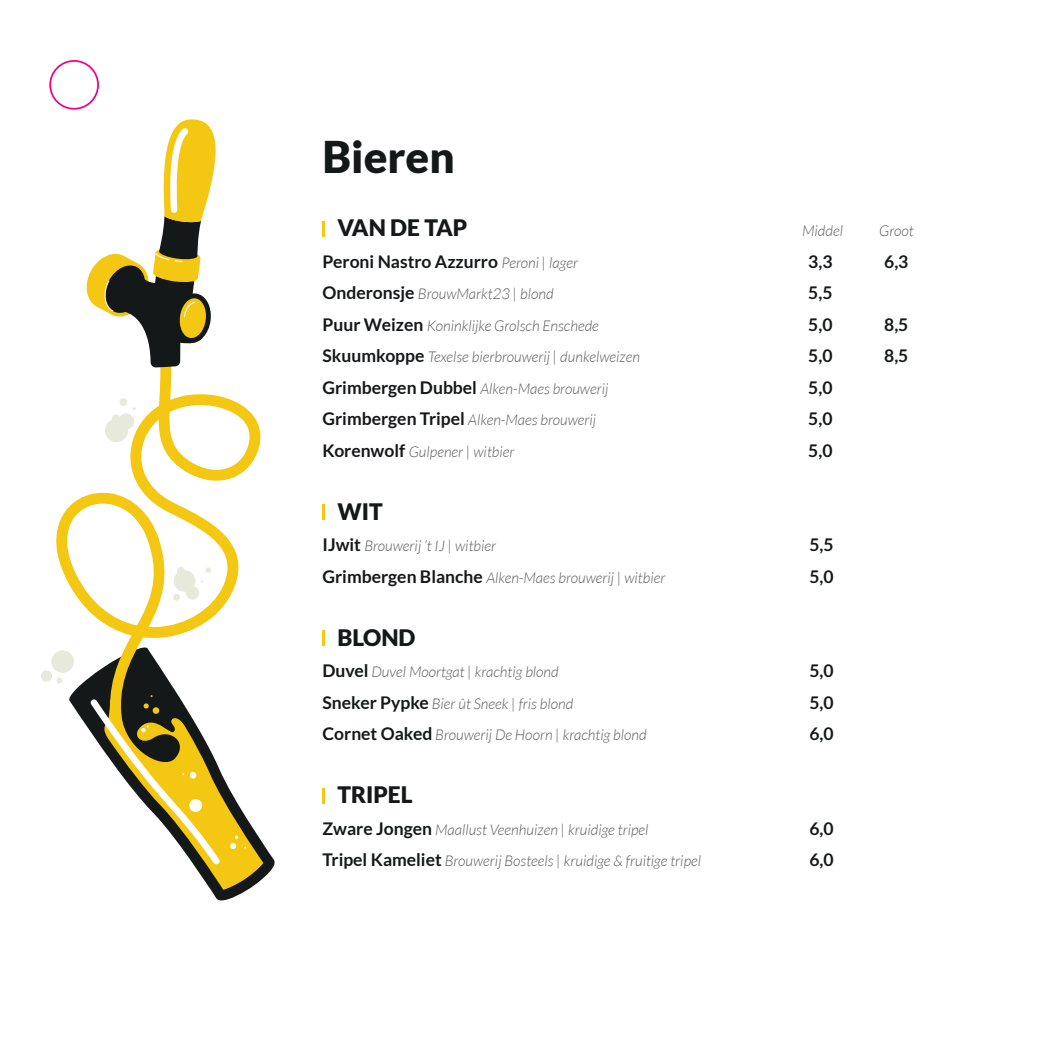
<style>
.page{position:relative;width:1042px;height:1042px;background:#fff}
.page>*{position:absolute;margin:0;border:0;box-sizing:border-box;transform-origin:0 0}
.Hoofdkoppen{font:900 43.75px "Lato";color:#151819}
.Koppen{font:900 22.75px "Lato";color:#151819}
.Menu_Gerechten_drank{font:700 17.5px "Lato";color:#151819}
.Menu_Gerechten_drank-2{font:italic 300 14.88px "Lato";color:#5b5a5b}
.s1{font-weight:300;font-style:italic;font-size:14.88px;color:#5b5a5b}
.s2{font-weight:700;font-style:normal;font-size:17.5px;color:#151819}
</style>
<div class="page">
<hr style="left:322px;top:221px;width:3px;height:15px;background:#f3c712">
<hr style="left:322px;top:505px;width:3px;height:15px;background:#f3c712">
<hr style="left:322px;top:631px;width:3px;height:15px;background:#f3c712">
<hr style="left:322px;top:788px;width:3px;height:15px;background:#f3c712">
<svg style="left:211px;top:843px;width:64px;height:58px"></svg>
<svg style="left:51px;top:367px;width:210px;height:364px"></svg>
<svg style="left:86px;top:119px;width:130px;height:248px"></svg>
<div style="left:51px;top:650px;width:23px;height:23px;background:#e7e9db;border-radius:50%"></div>
<div style="left:41px;top:670px;width:11px;height:12px;background:#e7e9db;border-radius:50%"></div>
<svg style="left:57px;top:677px;width:5px;height:6px"></svg>
<div style="left:177px;top:567px;width:8px;height:8px;background:#e7e9db;border-radius:50%"></div>
<div style="left:186px;top:586px;width:13px;height:14px;background:#e7e9db;border-radius:50%"></div>
<div style="left:173px;top:594px;width:7px;height:7px;background:#e7e9db;border-radius:50%"></div>
<svg style="left:206px;top:567px;width:5px;height:6px"></svg>
<div style="left:174px;top:570px;width:22px;height:22px;background:#e7e9db;border-radius:50%"></div>
<svg style="left:104px;top:407px;width:32px;height:36px"></svg>
<div style="left:119px;top:398px;width:9px;height:8px;background:#e7e9db;border-radius:50%"></div>
<svg style="left:90px;top:695px;width:173px;height:195px"></svg>
<div style="left:49px;top:60px;width:50px;height:50px;border:2px solid #ed028c;border-radius:50%"></div>
<p class="Hoofdkoppen" style="left:322px;top:132px;width:134px">Bieren</p>
<p class="Koppen" style="left:337px;top:215px;width:132px">VAN DE TAP</p>
<p class="Menu_Gerechten_drank" style="left:322px;top:251px;width:257px">Peroni Nastro Azzurro <span class="s1">Peroni | lager</span></p>
<p class="Menu_Gerechten_drank-2" style="left:322px;top:286px;width:233px"><span class="s2">Onderonsje</span> BrouwMarkt23 | blond</p>
<p class="Menu_Gerechten_drank-2" style="left:322px;top:317px;width:278px"><span class="s2">Puur Weizen</span> Koninklijke Grolsch Enschede</p>
<p class="Menu_Gerechten_drank-2" style="left:322px;top:349px;width:319px"><span class="s2">Skuumkoppe</span> Texelse bierbrouwerij | dunkelweizen</p>
<p class="Menu_Gerechten_drank-2" style="left:322px;top:380px;width:287px"><span class="s2">Grimbergen Dubbel</span> Alken-Maes brouwerij</p>
<p class="Menu_Gerechten_drank-2" style="left:322px;top:412px;width:275px"><span class="s2">Grimbergen Tripel</span> Alken-Maes brouwerij</p>
<p class="Menu_Gerechten_drank-2" style="left:322px;top:443px;width:193px"><span class="s2">Korenwolf</span> Gulpener | witbier</p>
<p class="Koppen" style="left:337px;top:498px;width:47px">WIT</p>
<p class="Menu_Gerechten_drank-2" style="left:322px;top:538px;width:175px"><span class="s2">IJwit</span> Brouwerij ’t IJ | witbier</p>
<p class="Menu_Gerechten_drank-2" style="left:322px;top:569px;width:344px"><span class="s2">Grimbergen Blanche</span> Alken-Maes brouwerij | witbier</p>
<p class="Koppen" style="left:337px;top:624px;width:80px">BLOND</p>
<p class="Menu_Gerechten_drank-2" style="left:322px;top:664px;width:238px"><span class="s2">Duvel</span> Duvel Moortgat | krachtig blond</p>
<p class="Menu_Gerechten_drank-2" style="left:322px;top:695px;width:252px"><span class="s2">Sneker Pypke</span> Bier ût Sneek | fris blond</p>
<p class="Menu_Gerechten_drank-2" style="left:322px;top:727px;width:326px"><span class="s2">Cornet Oaked</span> Brouwerij De Hoorn | krachtig blond</p>
<p class="Koppen" style="left:337px;top:782px;width:77px">TRIPEL</p>
<p class="Menu_Gerechten_drank-2" style="left:322px;top:821px;width:327px"><span class="s2">Zware Jongen</span> Maallust Veenhuizen | kruidige tripel</p>
<p class="Menu_Gerechten_drank-2" style="left:322px;top:853px;width:380px"><span class="s2">Tripel Kameliet</span> Brouwerij Bosteels | kruidige &amp; fruitige tripel</p>
<p class="Menu_Gerechten_drank-2" style="left:802px;top:223px;width:43px">Middel</p>
<p class="Menu_Gerechten_drank-2" style="left:879px;top:223px;width:36px">Groot</p>
<p class="Menu_Gerechten_drank" style="left:808px;top:251px;width:26px">3,3</p>
<p class="Menu_Gerechten_drank" style="left:808px;top:283px;width:26px">5,5</p>
<p class="Menu_Gerechten_drank" style="left:808px;top:314px;width:26px">5,0</p>
<p class="Menu_Gerechten_drank" style="left:808px;top:346px;width:26px">5,0</p>
<p class="Menu_Gerechten_drank" style="left:808px;top:377px;width:26px">5,0</p>
<p class="Menu_Gerechten_drank" style="left:808px;top:409px;width:26px">5,0</p>
<p class="Menu_Gerechten_drank" style="left:808px;top:440px;width:26px">5,0</p>
<p class="Menu_Gerechten_drank" style="left:809px;top:535px;width:26px">5,5</p>
<p class="Menu_Gerechten_drank" style="left:809px;top:566px;width:26px">5,0</p>
<p class="Menu_Gerechten_drank" style="left:809px;top:661px;width:26px">5,0</p>
<p class="Menu_Gerechten_drank" style="left:809px;top:692px;width:26px">5,0</p>
<p class="Menu_Gerechten_drank" style="left:809px;top:724px;width:26px">6,0</p>
<p class="Menu_Gerechten_drank" style="left:809px;top:818px;width:26px">6,0</p>
<p class="Menu_Gerechten_drank" style="left:809px;top:850px;width:26px">6,0</p>
<p class="Menu_Gerechten_drank" style="left:884px;top:251px;width:26px">6,3</p>
<p class="Menu_Gerechten_drank" style="left:884px;top:314px;width:26px">8,5</p>
<p class="Menu_Gerechten_drank" style="left:884px;top:346px;width:26px">8,5</p>
</div>
